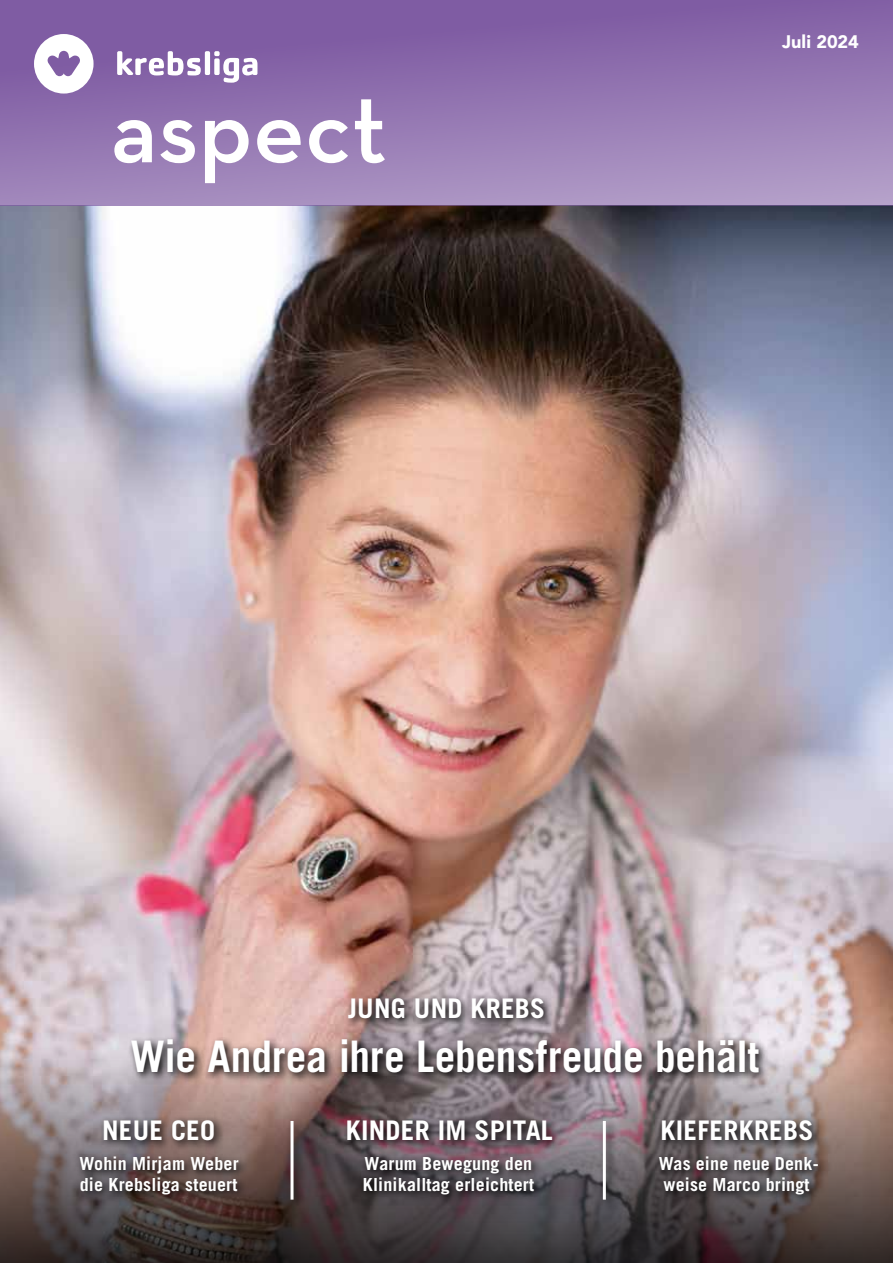
<style>
.page{position:relative;width:893px;height:1263px;background:#fff}
.page>*{position:absolute;margin:0;border:0;box-sizing:border-box;transform-origin:0 0}
.t1{font:600 98.55px "Neutraface Text";color:#fff}
.t2{font:700 43.5px "Trade Gothic LT Com";letter-spacing:-.005em;color:#fff;scale:.95 1}
.t3{font:700 27px "Trade Gothic LT Com";letter-spacing:.01em;color:#fff}
.t4{font:700 18px/21px "Trade Gothic LT Com";letter-spacing:.01em;color:#fff}
.t5{font:900 18px "Avenir LT Std";color:#fff}
</style>
<div class="page">
<img style="left:0;top:205px;width:893px;height:820px">
<div style="left:0;top:0;width:893px;height:205px;background:linear-gradient(to bottom,#7b57a0,#ab94c2)"></div>
<svg style="left:0;top:1025px;width:893px;height:238px;background:#6e6161"></svg>
<svg style="left:34px;top:34px;width:60px;height:60px"></svg>
<svg style="left:117px;top:51px;width:84px;height:24px"></svg>
<div style="left:205px;top:51px;width:5px;height:24px;background:#fff;border-radius:2px"></div>
<svg style="left:214px;top:51px;width:43px;height:32px"></svg>
<svg style="left:655px;top:1116px;width:173px;height:88px;background:#595254"></svg>
<svg style="left:75px;top:1115px;width:174px;height:89px;background:#655656"></svg>
<div style="left:287px;top:1117px;width:19px;height:94px;background:#000;opacity:.75"></div>
<hr style="left:291px;top:1121px;width:3px;height:78px;background:#fff">
<div style="left:599px;top:1117px;width:19px;height:94px;background:#000;opacity:.75"></div>
<hr style="left:603px;top:1121px;width:3px;height:78px;background:#fff">
<svg style="left:342px;top:1116px;width:221px;height:88px;background:#53474d"></svg>
<svg style="left:127px;top:994px;width:643px;height:89px;background:#988789"></svg>
<h1 class="t1" style="left:111px;top:67px;width:278px">aspect</h1>
<p class="t5" style="left:782px;top:30px;width:78px">Juli 2024</p>
<h3 class="t3" style="left:348px;top:992px;width:199px">JUNG UND KREBS</h3>
<h2 class="t2" style="left:130px;top:1030px;width:664px">Wie Andrea ihre Lebensfreude behält</h2>
<h3 class="t3" style="left:102px;top:1114px;width:114px">NEUE CEO</h3>
<p class="t4" style="left:79px;top:1153px;width:161px">Wohin Mirjam Weber die Krebsliga steuert</p>
<h3 class="t3" style="left:346px;top:1114px;width:209px">KINDER IM SPITAL</h3>
<p class="t4" style="left:363px;top:1152px;width:173px">Warum Bewegung den<br>Klinikalltag erleichtert</p>
<h3 class="t3" style="left:661px;top:1114px;width:154px">KIEFERKREBS</h3>
<p class="t4" style="left:659px;top:1152px;width:161px">Was eine neue Denk&shy;weise Marco bringt</p>
</div>
